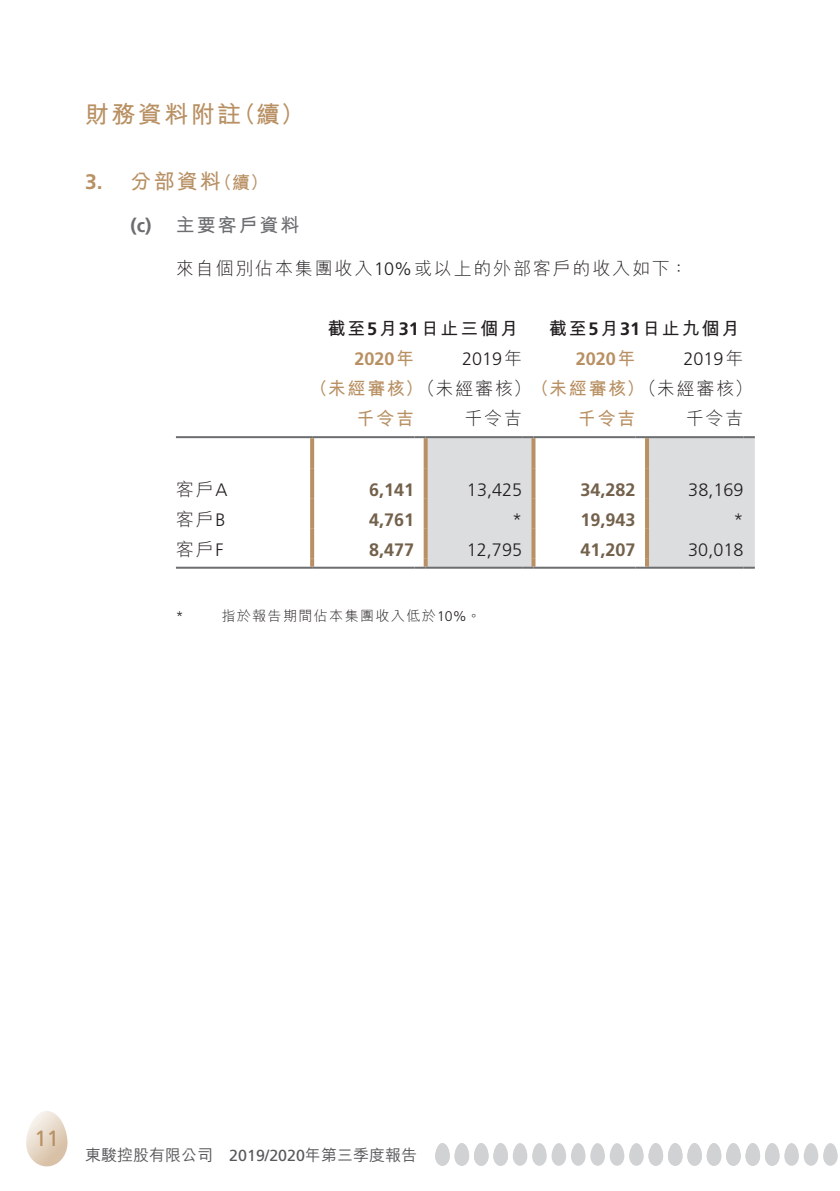
<style>
.page{position:relative;width:840px;height:1191px;background:#fff}
.page>*{position:absolute;margin:0;border:0;box-sizing:border-box;transform-origin:0 0}
.t1{font:700 24px "M Hei HK";letter-spacing:.1em;color:#b89063}
.t2{font:22px "Frutiger LT Std";color:#b89063}
.t3{font:700 21px "M Hei HK";color:#b89063}
.t4{font:700 21px "Frutiger LT Std";color:#b89063}
.t5{font:700 19px "M Hei HK";letter-spacing:.1em;color:#6c6d70}
.t6{font:700 19px "Frutiger LT Std";color:#6c6d70}
.t7{font:300 18px/30px "M Hei HK";letter-spacing:.1em;color:#231f20}
.t8{font:300 18px "Frutiger LT Std";color:#231f20}
.t9{font:700 18px "Frutiger LT Std";color:#73614b}
.t10{font:700 18px "M Hei HK";letter-spacing:.1em;color:#231f20}
.t11{font:700 18px "Frutiger LT Std";color:#b89063}
.t12{font:700 18px "M Hei HK";letter-spacing:.1em;color:#b89063}
.t13{font:16px "Frutiger LT Std";color:#57585a}
.t14{font:500 16px "M Hei HK";color:#57585a}
.t15{font:300 14px "M Hei HK";letter-spacing:.1em;color:#231f20}
.t16{font:300 14px "Frutiger LT Std";color:#231f20}
.s1{font-family:"Frutiger LT Std"}
.s2{font-family:"M Hei HK"}
.s3{font-weight:700;color:#b89063}
.s4{font-family:"M Hei HK";font-weight:500}
</style>
<div class="page">
<svg style="left:26px;top:1111px;width:42px;height:55px"></svg>
<svg style="left:435px;top:1143px;width:402px;height:22px"></svg>
<svg style="left:427px;top:438px;width:327px;height:129px;fill:#dcdddf"></svg>
<hr style="left:176px;top:567px;width:136px;height:2px;background:#6c6d70">
<hr style="left:312px;top:567px;width:102px;height:2px;background:#6c6d70">
<hr style="left:425px;top:567px;width:97px;height:2px;background:#6c6d70">
<hr style="left:533px;top:567px;width:102px;height:2px;background:#6c6d70">
<hr style="left:646px;top:567px;width:97px;height:2px;background:#6c6d70">
<svg style="left:743px;top:567px;width:11px;height:2px"></svg>
<hr style="left:176px;top:436px;width:136px;height:2px;background:#6c6d70">
<hr style="left:312px;top:436px;width:102px;height:2px;background:#6c6d70">
<svg style="left:414px;top:436px;width:11px;height:2px"></svg>
<hr style="left:425px;top:436px;width:97px;height:2px;background:#6c6d70">
<svg style="left:522px;top:436px;width:11px;height:2px"></svg>
<hr style="left:533px;top:436px;width:102px;height:2px;background:#6c6d70">
<svg style="left:635px;top:436px;width:11px;height:2px"></svg>
<hr style="left:646px;top:436px;width:97px;height:2px;background:#6c6d70">
<svg style="left:743px;top:436px;width:11px;height:2px"></svg>
<svg style="left:644px;top:438px;width:4px;height:30px"></svg>
<svg style="left:644px;top:468px;width:4px;height:30px"></svg>
<svg style="left:644px;top:498px;width:4px;height:30px"></svg>
<svg style="left:644px;top:528px;width:4px;height:30px"></svg>
<svg style="left:635px;top:558px;width:13px;height:11px"></svg>
<svg style="left:423px;top:438px;width:4px;height:30px"></svg>
<svg style="left:423px;top:468px;width:4px;height:30px"></svg>
<svg style="left:423px;top:498px;width:4px;height:30px"></svg>
<svg style="left:423px;top:528px;width:4px;height:30px"></svg>
<svg style="left:414px;top:558px;width:13px;height:11px"></svg>
<svg style="left:531px;top:438px;width:4px;height:30px"></svg>
<svg style="left:531px;top:468px;width:4px;height:30px"></svg>
<svg style="left:531px;top:498px;width:4px;height:30px"></svg>
<svg style="left:531px;top:528px;width:4px;height:30px"></svg>
<svg style="left:522px;top:558px;width:13px;height:11px"></svg>
<svg style="left:310px;top:438px;width:4px;height:30px"></svg>
<svg style="left:310px;top:468px;width:4px;height:30px"></svg>
<svg style="left:310px;top:498px;width:4px;height:30px"></svg>
<svg style="left:310px;top:528px;width:4px;height:30px"></svg>
<svg style="left:310px;top:558px;width:4px;height:9px"></svg>
<h1 class="t1" style="left:85px;top:97px;width:157px">財務資料附註</h1>
<h1 class="t1" style="left:232px;top:97px;width:73px">（續(</h1>
<p class="t4" style="left:85px;top:169px;width:19px">3.</p>
<p class="t3" style="left:130px;top:166px;width:92px">分部資料</p>
<p class="t12" style="left:214px;top:170px;width:55px">（續(</p>
<p class="t6" style="left:130px;top:214px;width:23px">c( )</p>
<p class="t5" style="left:176px;top:211px;width:125px">主要客戶資料</p>
<p class="t7" style="left:176px;top:253px;width:513px">來自個別佔本集團收入<span class="s1">10%</span>或以上的外部客戶的收入如下：</p>
<p class="t10" style="left:327px;top:316px;width:192px">截至<span class="s1">5</span>月<span class="s1">31</span>日止三個月</p>
<p class="t10" style="left:548px;top:316px;width:192px">截至<span class="s1">5</span>月<span class="s1">31</span>日止九個月</p>
<p class="t8" style="left:462px;top:349px;width:61px">2019<span class="s2">年</span></p>
<p class="t8" style="left:683px;top:349px;width:61px">2019<span class="s2">年</span></p>
<p class="t11" style="left:354px;top:348px;width:61px">2020<span class="s2">年</span></p>
<p class="t7" style="left:685px;top:373px;width:68px;text-indent:-376px"><span class="s3">（未經審核）</span>（未經審核）<span class="s3">（未經審核）</span>（未經審核(千令吉</p>
<p class="t11" style="left:575px;top:348px;width:61px">2020<span class="s2">年</span></p>
<p class="t7" style="left:464px;top:403px;width:59px">千令吉</p>
<p class="t12" style="left:356px;top:406px;width:59px">千令吉</p>
<p class="t12" style="left:577px;top:406px;width:59px">千令吉</p>
<p class="t7" style="left:176px;top:474px;width:53px">客戶<span class="s1">A</span></p>
<p class="t9" style="left:369px;top:479px;width:47px">6,141</p>
<p class="t8" style="left:466px;top:479px;width:57px">13,425</p>
<p class="t9" style="left:580px;top:479px;width:57px">34,282</p>
<p class="t8" style="left:688px;top:479px;width:57px">38,169</p>
<p class="t7" style="left:176px;top:504px;width:51px">客戶<span class="s1">B</span></p>
<p class="t9" style="left:369px;top:509px;width:47px">4,761</p>
<p class="t8" style="left:511px;top:509px;width:12px">*</p>
<p class="t9" style="left:580px;top:509px;width:57px">19,943</p>
<p class="t8" style="left:733px;top:509px;width:12px">*</p>
<p class="t7" style="left:176px;top:534px;width:49px">客戶<span class="s1">F</span></p>
<p class="t9" style="left:369px;top:539px;width:47px">8,477</p>
<p class="t8" style="left:466px;top:539px;width:57px">12,795</p>
<p class="t9" style="left:580px;top:539px;width:57px">41,207</p>
<p class="t8" style="left:688px;top:539px;width:57px">30,018</p>
<p class="t16" style="left:176px;top:608px;width:9px">*</p>
<p class="t15" style="left:221px;top:608px;width:261px">指於報告期間佔本集團收入低於<span class="s1">10%</span>。</p>
<p class="t2" style="left:35px;top:1125px;width:26px">11</p>
<p class="t14" style="left:85px;top:1144px;width:129px">東駿控股有限公司</p>
<p class="t13" style="left:229px;top:1145px;width:189px">2019/2020<span class="s4">年第三季度報告</span></p>
</div>
